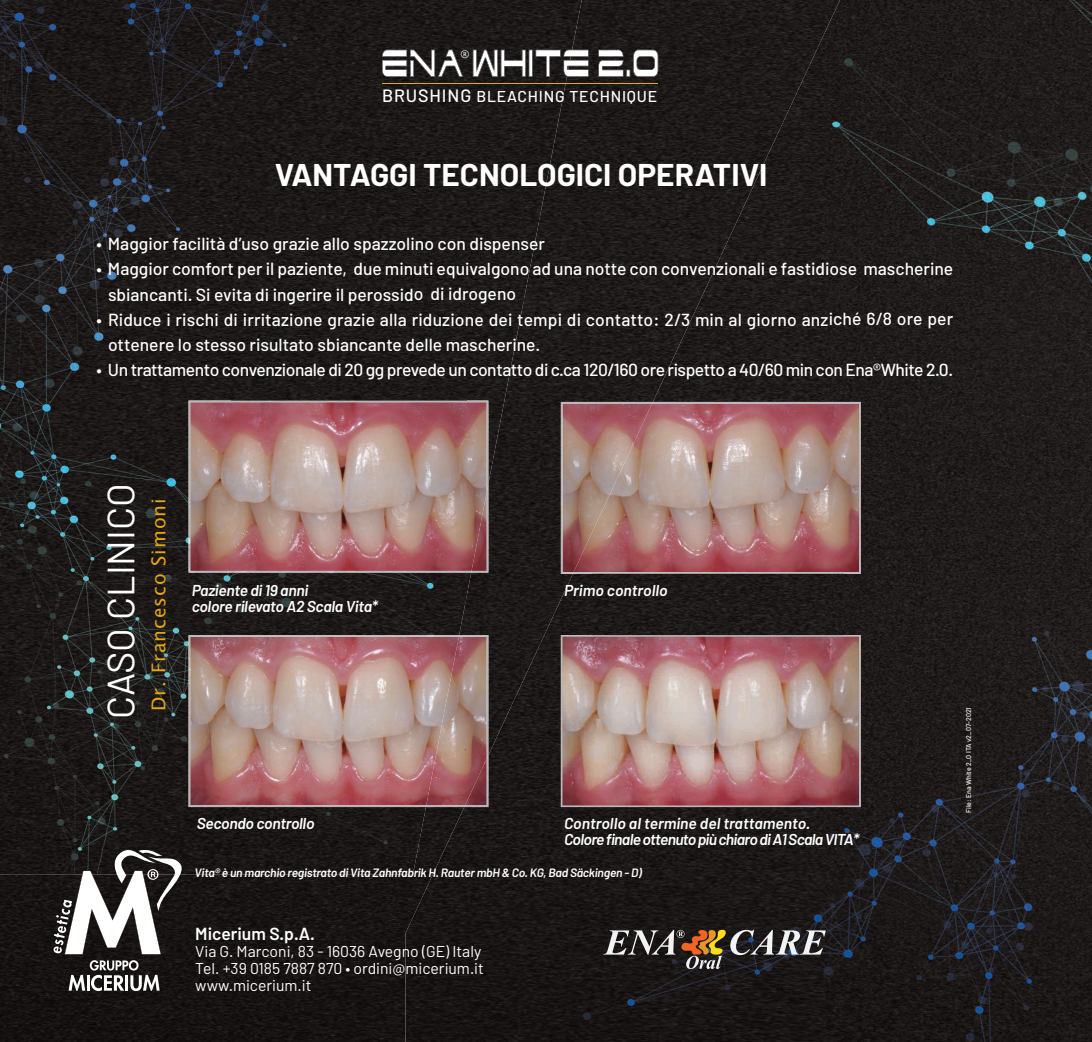
<style>
.page{position:relative;width:1092px;height:1042px;background:#fff}
.page>*{position:absolute;margin:0;border:0;box-sizing:border-box;transform-origin:0 0}
.t1{font:38.15px "Barlow";color:#fff}
.t2{font:700 31.5px "Barlow";color:#fff}
.t3{font:19.07px "Lucida Grande";letter-spacing:.05em;color:#e5a710}
.t4{font:500 17.5px/25.4px "Barlow";color:#fff}
.t5{font:500 17.5px "Barlow";letter-spacing:-.025em;color:#fff}
.t6{font:600 17.5px "Barlow";color:#fff}
.t7{font:15.75px/17.2px "Barlow";color:#fff}
.t8{font:italic 600 15.75px/16.1px "Barlow";letter-spacing:-.04em;color:#fff}
.t9{font:italic 600 15.75px/16.1px "Barlow";letter-spacing:-.02em;color:#fff}
.t10{font:500 15.75px "Barlow";letter-spacing:.05em;color:#fff}
.t11{font:italic 600 15.75px "Barlow";color:#fff}
.t12{font:italic 600 12.08px "Barlow";letter-spacing:-.02em;color:#fff}
.t13{font:10.5px "Lucida Grande";color:#fff}
.t14{font:500 7px "Barlow";color:#fff}
.s1{font-size:17.85px}
</style>
<div class="page">
<img style="left:0;top:874px;width:405px;height:168px">
<img style="left:480px;top:305px;width:59px;height:330px">
<img style="left:466px;top:572px;width:14px;height:63px">
<img style="left:539px;top:0;width:60px;height:612px">
<img style="left:599px;top:0;width:121px;height:402px">
<img style="left:720px;top:0;width:60px;height:245px">
<img style="left:780px;top:0;width:2px;height:122px">
<img style="left:0;top:0;width:232px;height:874px">
<img style="left:232px;top:807px;width:173px;height:67px">
<img style="left:232px;top:572px;width:234px;height:63px">
<img style="left:465px;top:572px;width:6px;height:34px">
<img style="left:466px;top:0;width:58px;height:484px">
<img style="left:232px;top:0;width:234px;height:400px">
<img style="left:522px;top:0;width:59px;height:305px">
<img style="left:405px;top:797px;width:561px;height:245px">
<img style="left:966px;top:0;width:125px;height:1042px">
<img style="left:488px;top:612px;width:104px;height:185px">
<img style="left:843px;top:0;width:124px;height:797px">
<img style="left:592px;top:574px;width:251px;height:61px">
<img style="left:554px;top:574px;width:39px;height:39px">
<img style="left:652px;top:367px;width:191px;height:35px">
<img style="left:668px;top:245px;width:175px;height:123px">
<img style="left:725px;top:122px;width:118px;height:124px">
<img style="left:782px;top:0;width:61px;height:123px">
<img style="left:561px;top:402px;width:11px;height:172px">
<img style="left:572px;top:402px;width:288px;height:172px">
<img style="left:188px;top:400px;width:300px;height:172px">
<img style="left:459px;top:635px;width:29px;height:172px">
<img style="left:188px;top:635px;width:271px;height:172px">
<img style="left:464px;top:755px;width:24px;height:52px">
<img style="left:561px;top:635px;width:299px;height:172px">
<svg style="left:382px;top:50px;width:276px;height:27px"></svg>
<hr style="left:382px;top:83px;width:275px;height:1px;background:#e5a710">
<svg style="left:69px;top:960px;width:91px;height:31px"></svg>
<svg style="left:53px;top:847px;width:132px;height:107px"></svg>
<svg style="left:603px;top:930px;width:222px;height:39px;background:#524a43"></svg>
<p class="t13" style="left:460px;top:48px;width:10px">®</p>
<p class="t10" style="left:382px;top:90px;width:277px"><span class="s1">BRUSHING</span> BLEACHING TECHNIQUE</p>
<h2 class="t2" style="left:275px;top:160px;width:494px">VANTAGGI TECNOLOGICI OPERATIVI</h2>
<p class="t4" style="left:96px;top:232px;width:450px">• Maggior facilità d’uso grazie allo spazzolino con dispenser</p>
<p class="t4" style="left:108px;top:257px;width:846px;text-indent:-12px">• Maggior comfort per il paziente, due minuti equivalgono ad una notte con convenzionali e fastidiose mascherine sbiancanti. Si evita di ingerire il perossido di idrogeno</p>
<p class="t4" style="left:108px;top:308px;width:846px;text-indent:-11px">• Riduce i rischi di irritazione grazie alla riduzione dei tempi di contatto: 2/3 min al giorno anziché 6/8 ore per ottenere lo stesso risultato sbiancante delle mascherine.</p>
<p class="t5" style="left:96px;top:362px;width:858px">• Un trattamento convenzionale di 20 gg prevede un contatto di c.ca 120/160 ore rispetto a 40/60 min con Ena®White 2.0.</p>
<h1 class="t1" style="left:104px;top:719px;width:237px;rotate:-90deg">CASO CLINICO</h1>
<p class="t3" style="left:148px;top:711px;width:214px;rotate:-90deg">Dr. Francesco Simoni</p>
<p class="t9" style="left:192px;top:583px;width:188px">Paziente di 19 anni<br>colore rilevato A2 Scala Vita*</p>
<p class="t11" style="left:564px;top:583px;width:105px">Primo controllo</p>
<p class="t9" style="left:197px;top:816px;width:119px">Secondo controllo</p>
<p class="t8" style="left:564px;top:816px;width:297px">Controllo al termine del trattamento.<br>Colore finale ottenuto più chiaro di A1 Scala VITA*</p>
<p class="t12" style="left:195px;top:867px;width:448px">Vita® è un marchio registrato di Vita Zahnfabrik H. Rauter mbH &amp; Co. KG, Bad Säckingen - D)</p>
<p class="t6" style="left:195px;top:925px;width:121px">Micerium S.p.A.</p>
<p class="t7" style="left:195px;top:943px;width:290px">Via G. Marconi, 83 - 16036 Avegno (GE) Italy<br>Tel. +39 0185 7887 870 • ordini@micerium.it www.micerium.it</p>
<p class="t14" style="left:965px;top:813px;width:107px;rotate:-90deg">File: Ena White 2_0 ITA v2_07-2021</p>
</div>
